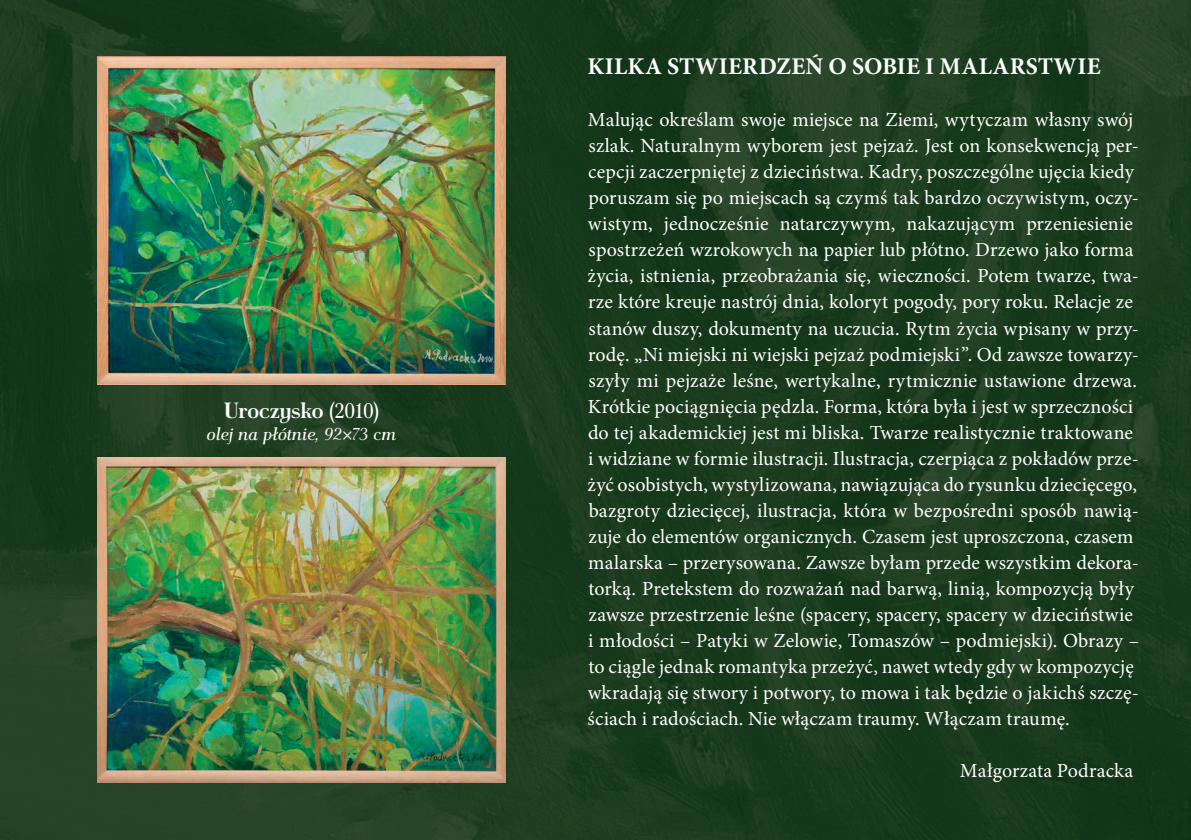
<style>
.page{position:relative;width:1191px;height:840px;background:#fff}
.page>*{position:absolute;margin:0;border:0;box-sizing:border-box;transform-origin:0 0}
.t1{font:700 24px "Minion Pro";letter-spacing:.01em;color:#fff}
.t2{font:700 22px "Ant Polt";letter-spacing:-.005em;color:#fff}
.t3{font:20px/26px "Minion Pro";letter-spacing:.005em;color:#fff}
.t4{font:italic 18px "Ant Polt";letter-spacing:-.01em;color:#fff}
.s1{font-weight:400}
</style>
<div class="page">
<img style="left:0;top:0;width:1191px;height:839px">
<img style="left:98px;top:457px;width:407px;height:325px">
<img style="left:98px;top:57px;width:407px;height:327px">
<p class="t2" style="left:224px;top:394px;width:156px">Uroczysko <span class="s1">(2010)</span></p>
<p class="t4" style="left:207px;top:420px;width:191px">olej na płótnie, 92×73 cm</p>
<p class="t1" style="left:587px;top:50px;width:515px">KILKA STWIERDZEŃ O SOBIE I MALARSTWIE</p>
<p class="t3" style="left:587px;top:107px;width:553px">Malując określam swoje miejsce na Ziemi, wytyczam własny swój szlak. Naturalnym wyborem jest pejzaż. Jest on konsekwencją per&shy;cepcji zaczerpniętej z dzieciństwa. Kadry, poszczególne ujęcia kiedy poruszam się po miejscach są czymś tak bardzo oczywistym, oczy&shy;wistym, jednocześnie natarczywym, nakazującym przeniesienie spostrzeżeń wzrokowych na papier lub płótno. Drzewo jako forma życia, istnienia, przeobrażania się, wieczności. Potem twarze, twa&shy;rze które kreuje nastrój dnia, koloryt pogody, pory roku. Relacje ze stanów duszy, dokumenty na uczucia. Rytm życia wpisany w przy&shy;rodę. „Ni miejski ni wiejski pejzaż podmiejski”. Od zawsze towarzy&shy;szyły mi pejzaże leśne, wertykalne, rytmicznie ustawione drzewa.<br>Krótkie pociągnięcia pędzla. Forma, która była i jest w sprzeczności do tej akademickiej jest mi bliska. Twarze realistycznie traktowane i widziane w formie ilustracji. Ilustracja, czerpiąca z pokładów prze&shy;żyć osobistych, wystylizowana, nawiązująca do rysunku dziecięcego, bazgroty dziecięcej, ilustracja, która w bezpośredni sposób nawią&shy;zuje do elementów organicznych. Czasem jest uproszczona, czasem malarska – przerysowana. Zawsze byłam przede wszystkim dekora&shy;torką. Pretekstem do rozważań nad barwą, linią, kompozycją były zawsze przestrzenie leśne (spacery, spacery, spacery w dzieciństwie i młodości – Patyki w Zelowie, Tomaszów – podmiejski). Obrazy – to ciągle jednak romantyka przeżyć, nawet wtedy gdy w kompozycję wkradają się stwory i potwory, to mowa i tak będzie o jakichś szczę&shy;ściach i radościach. Nie włączam traumy. Włączam traumę.</p>
<p class="t3" style="left:960px;top:757px;width:175px">Małgorzata Podracka</p>
</div>
